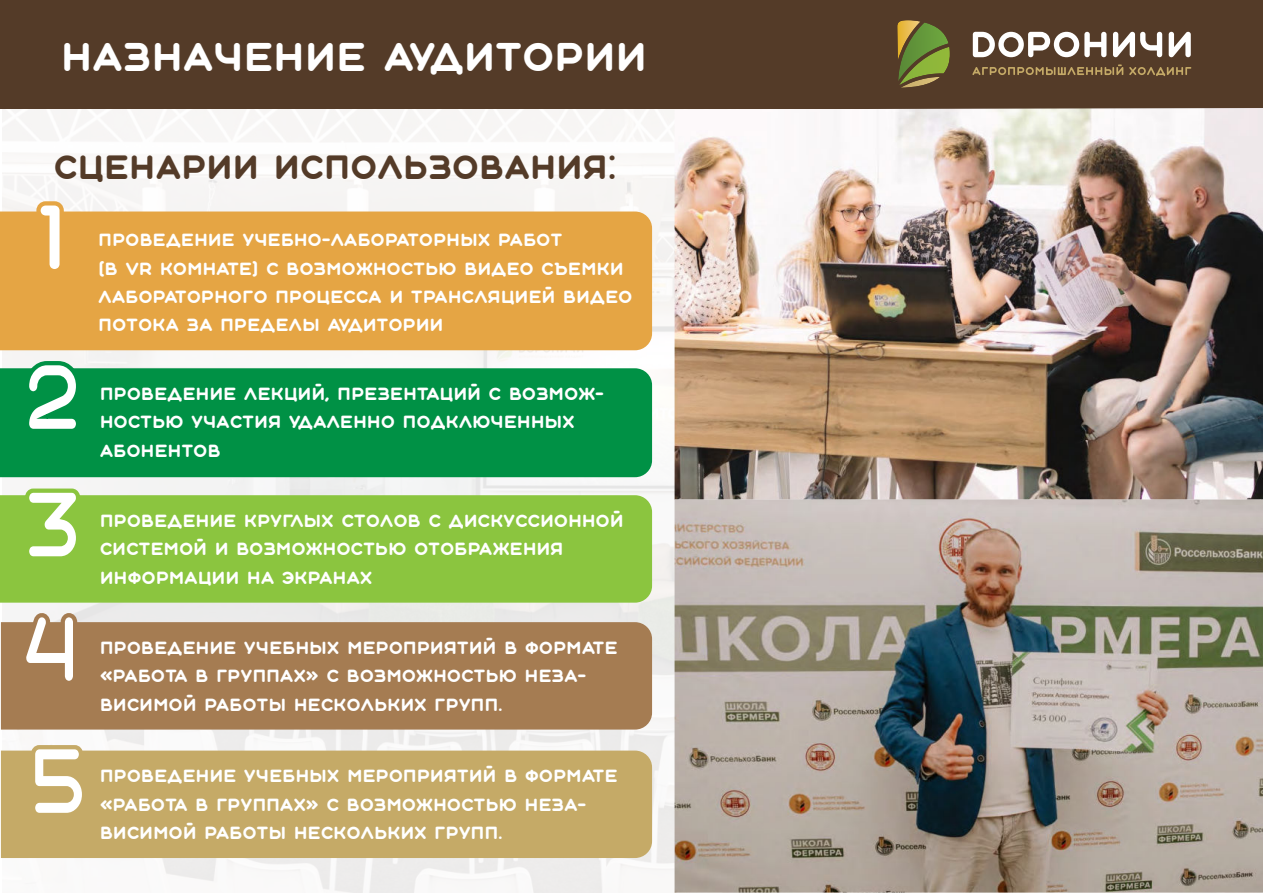
<style>
.page{position:relative;width:1263px;height:893px;background:#fff}
.page>*{position:absolute;margin:0;border:0;box-sizing:border-box;transform-origin:0 0}
.t1{font:90.45px/124.5px "Aqum";color:#fff;scale:.87 1}
.t2{font:90.45px/159.8px "Aqum";color:#fff}
.t3{font:37.5px "Aqum";letter-spacing:.03em;color:#fff}
.t4{font:31.5px "Aqum";letter-spacing:.03em;color:#543b28}
.t5{font:16.5px/28.3px "Aqum";letter-spacing:.03em;color:#fff}
</style>
<div class="page">
<img style="left:2px;top:108px;width:672px;height:785px">
<div style="left:0;top:212px;width:652px;height:138px;background:#e5a544"></div>
<div style="left:0;top:368px;width:652px;height:109px;background:#009145"></div>
<div style="left:0;top:495px;width:652px;height:108px;background:#8bc53f"></div>
<div style="left:1px;top:622px;width:651px;height:108px;background:#a57c52"></div>
<div style="left:1px;top:751px;width:651px;height:107px;background:#c5aa67"></div>
<div style="left:0;top:0;width:1263px;height:108px;background:#543b28"></div>
<svg style="left:897px;top:20px;width:53px;height:68px"></svg>
<svg style="left:973px;top:32px;width:218px;height:25px"></svg>
<svg style="left:972px;top:64px;width:219px;height:12px"></svg>
<svg style="left:33px;top:198px;width:34px;height:78px;background:#e7ae59"></svg>
<svg style="left:22px;top:359px;width:61px;height:77px;background:#149953"></svg>
<svg style="left:22px;top:485px;width:61px;height:78px;background:#93c84d"></svg>
<svg style="left:18px;top:609px;width:63px;height:79px;background:#af8b67"></svg>
<svg style="left:28px;top:742px;width:60px;height:77px;background:#c8af70"></svg>
<img style="left:674px;top:108px;width:589px;height:785px">
<h2 class="t3" style="left:62px;top:34px;width:586px">Назначение аудитории</h2>
<h3 class="t4" style="left:54px;top:148px;width:563px">сценарии использования:</h3>
<h1 class="t2" style="left:24px;top:160px;width:59px">1<br>2</h1>
<h1 class="t1" style="left:21px;top:465px;width:71px">3<br>4</h1>
<h1 class="t1" style="left:30px;top:721px;width:67px">5</h1>
<p class="t5" style="left:99px;top:226px;width:535px">Проведение учебно-лабораторных работ<br>(в VR комнате) с возможностью видео съемки лабораторного процесса и трансляцией видео потока за пределы аудитории</p>
<p class="t5" style="left:100px;top:380px;width:505px">Проведение Лекций, презентаций с возмож&shy;ностью участия удаленно подключенных абонентов</p>
<p class="t5" style="left:100px;top:507px;width:525px">Проведение круглых столов с дискуссионной системой и возможностью отображения информации на экранах</p>
<p class="t5" style="left:100px;top:634px;width:519px">Проведение учебных мероприятий в формате «Работа в группах» с возможностью неза&shy;висимой работы нескольких групп.</p>
<p class="t5" style="left:100px;top:762px;width:519px">Проведение учебных мероприятий в формате «Работа в группах» с возможностью неза&shy;висимой работы нескольких групп.</p>
</div>
